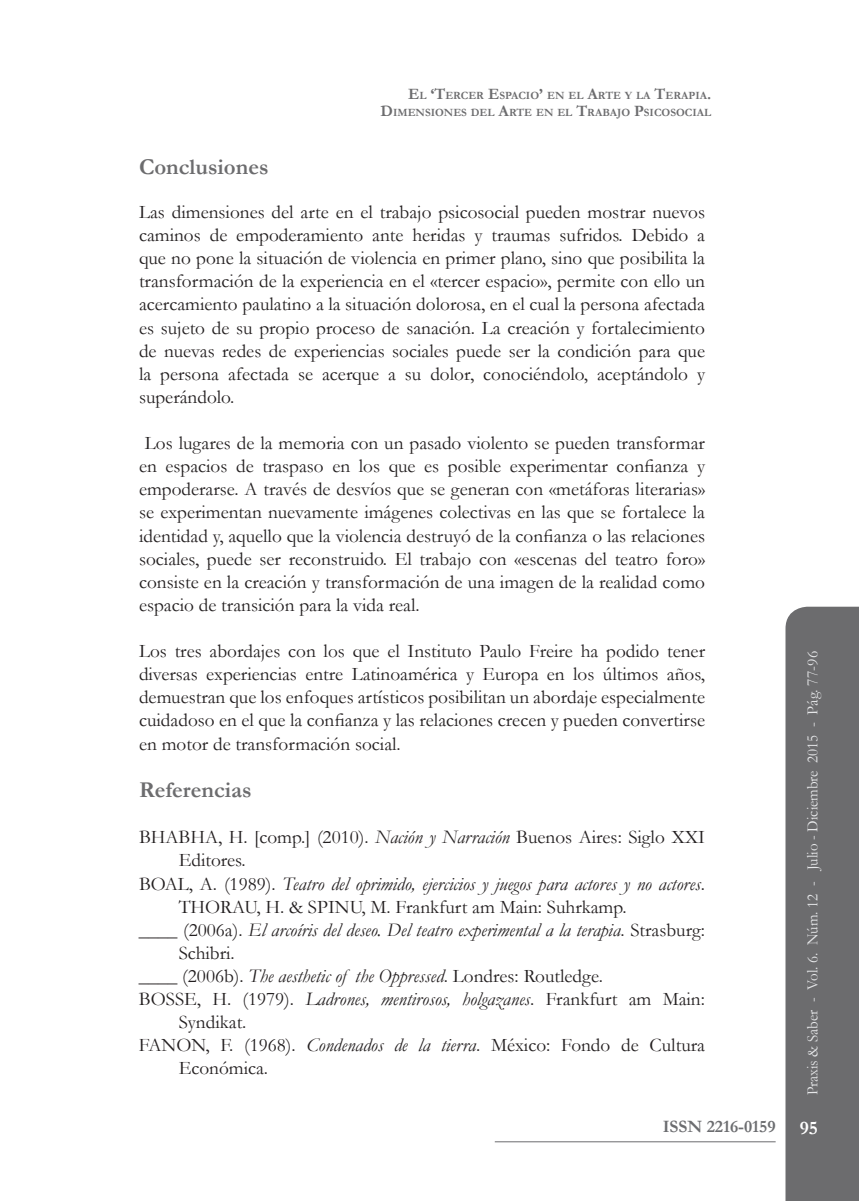
<style>
.page{position:relative;width:859px;height:1201px;background:#fff}
.page>*{position:absolute;margin:0;border:0;box-sizing:border-box;transform-origin:0 0}
.t1{font:700 22.75px "Garamond";color:#6c6c6e}
.t2{font:19.25px/23.1px "Garamond";color:#231f20;text-align:justify}
.t3{font:italic 19.25px "Garamond";color:#231f20}
.t4{font:700 19.25px "Garamond";color:#fff}
.t5{font:700 17.5px "Garamond";color:#6c6d70}
.t6{font:15.75px "Garamond";color:#e6e7e9;scale:.95 1}
.t7{font:700 11.2px/17.7px "Garamond";color:#6c6c6e;text-align:right}
.s1{font-size:15.92px}
.s2{font-style:italic}
.s3{font-style:normal}
</style>
<div class="page">
<div style="left:785px;top:606px;width:73px;height:594px;background:#6c6c6e"></div>
<hr style="left:494px;top:1141px;width:281px;height:1px;background:#6c6c6e">
<p class="t7" style="left:380px;top:86px;width:332px"><span class="s1">E</span>L <span class="s1">‘T</span>ERCER <span class="s1">E</span>SPACIO<span class="s1">’</span> EN EL <span class="s1">A</span>RTE Y LA <span class="s1">T</span>ERAPIA<span class="s1">.<br>D</span>IMENSIONES DEL <span class="s1">A</span>RTE EN EL <span class="s1">T</span>RABAJO <span class="s1">P</span>SICOSOCIAL</p>
<p class="t1" style="left:139px;top:151px;width:131px">Conclusiones</p>
<p class="t2" style="left:139px;top:200px;width:567px">Las dimensiones del arte en el trabajo psicosocial pueden mostrar nuevos caminos de empoderamiento ante heridas y traumas sufridos. Debido a que no pone la situación de violencia en primer plano, sino que posibilita la transformación de la experiencia en el «tercer espacio», permite con ello un acercamiento paulatino a la situación dolorosa, en el cual la persona afectada es sujeto de su propio proceso de sanación. La creación y fortalecimiento de nuevas redes de experiencias sociales puede ser la condición para que la persona afectada se acerque a su dolor, conociéndolo, aceptándolo y superándolo.</p>
<p class="t2" style="left:139px;top:431px;width:567px;text-indent:6px">Los lugares de la memoria con un pasado violento se pueden transformar en espacios de traspaso en los que es posible experimentar confianza y empoderarse. A través de desvíos que se generan con «metáforas literarias» se experimentan nuevamente imágenes colectivas en las que se fortalece la identidad y, aquello que la violencia destruyó de la confianza o las relaciones sociales, puede ser reconstruido. El trabajo con «escenas del teatro foro» consiste en la creación y transformación de una imagen de la realidad como espacio de transición para la vida real.</p>
<p class="t2" style="left:139px;top:639px;width:567px">Los tres abordajes con los que el Instituto Paulo Freire ha podido tener diversas experiencias entre Latinoamérica y Europa en los últimos años, demuestran que los enfoques artísticos posibilitan un abordaje especialmente cuidadoso en el que la confianza y las relaciones crecen y pueden convertirse en motor de transformación social.</p>
<p class="t1" style="left:139px;top:774px;width:114px">Referencias</p>
<p class="t2" style="left:139px;top:825px;width:567px">BHABHA, H. [comp.] (2010). <span class="s2">Nación y Narración</span> Buenos Aires: Siglo XXI</p>
<p class="t2" style="left:179px;top:848px;width:69px">Editores.</p>
<p class="t3" style="left:139px;top:870px;width:567px"><span class="s3">BOAL, A. (1989).</span> Teatro del oprimido, ejercicios y juegos para actores y no actores<span class="s3">.</span></p>
<p class="t2" style="left:179px;top:894px;width:449px">THORAU, H. &amp; SPINU, M. Frankfurt am Main: Suhrkamp.</p>
<p class="t3" style="left:139px;top:916px;width:567px"><span class="s3">____ (2006a).</span> El arcoíris del deseo. Del teatro experimental a la terapia<span class="s3">. Strasburg:</span></p>
<p class="t2" style="left:179px;top:940px;width:58px">Schibri.</p>
<p class="t2" style="left:139px;top:964px;width:465px">____ (2006b). <span class="s2">The aesthetic of the Oppressed</span>. Londres: Routledge.</p>
<p class="t2" style="left:139px;top:987px;width:567px">BOSSE, H. (1979). <span class="s2">Ladrones, mentirosos, holgazanes</span>. Frankfurt am Main:</p>
<p class="t2" style="left:179px;top:1010px;width:69px">Syndikat.</p>
<p class="t2" style="left:139px;top:1033px;width:567px">FANON, F. (1968). <span class="s2">Condenados de la tierra</span>. México: Fondo de Cultura</p>
<p class="t2" style="left:179px;top:1056px;width:91px">Económica.</p>
<p class="t6" style="left:801px;top:1095px;width:469px;rotate:-90deg">Praxis &amp; Saber - Vol. 6. Núm. 12 - Julio - Diciembre 2015 - Pág. 77-96</p>
<p class="t5" style="left:662px;top:1114px;width:114px">ISSN 2216-0159</p>
<p class="t4" style="left:799px;top:1114px;width:20px">95</p>
</div>
